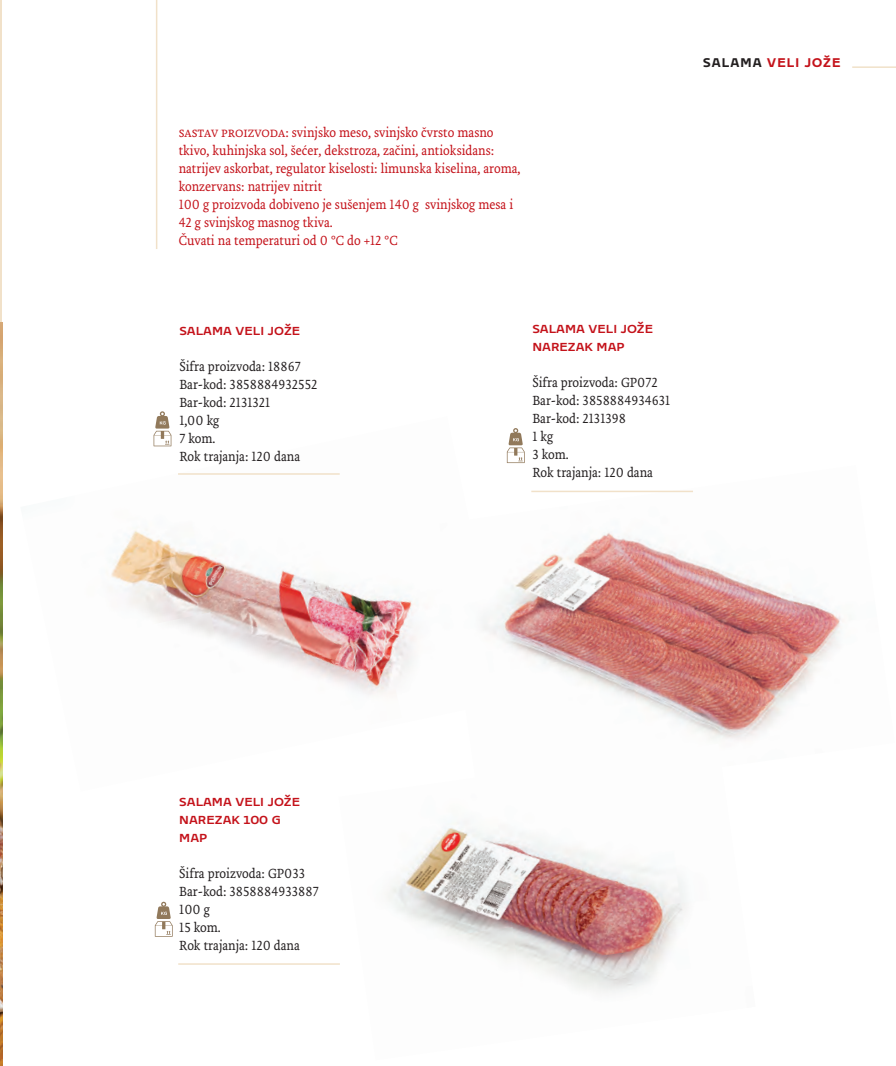
<style>
.page{position:relative;width:896px;height:1066px;background:#fff}
.page>*{position:absolute;margin:0;border:0;box-sizing:border-box;transform-origin:0 0}
.t1{font:15px/18px "Tempera Biblio Pro Book A";color:#c4121a}
.t2{font:15px/18px "Tempera Biblio Pro Book A";color:#231f20}
.t3{font:500 15px/18px "Delvard Pro";color:#c4121a}
.t4{font:600 13.5px "Delvard Pro";letter-spacing:.085em;color:#c4121a}
.s1{color:#231f20}
</style>
<div class="page">
<img style="left:111px;top:434px;width:396px;height:261px">
<hr style="left:178px;top:473px;width:161px;height:2px;background:#f1e1c9">
<svg style="left:153px;top:411px;width:18px;height:35px"></svg>
<img style="left:439px;top:465px;width:405px;height:275px">
<hr style="left:531px;top:490px;width:162px;height:2px;background:#f1e1c9">
<svg style="left:507px;top:428px;width:17px;height:35px"></svg>
<hr style="left:178px;top:963px;width:162px;height:1px;background:#f1e1c9">
<svg style="left:155px;top:901px;width:18px;height:35px"></svg>
<img style="left:338px;top:821px;width:349px;height:172px">
<hr style="left:156px;top:0;width:1px;height:249px;background:#f1e1c9">
<hr style="left:852px;top:66px;width:43px;height:2px;background:#f1e1c9">
<hr style="left:0;top:0;width:2px;height:1065px;background:#f1e1c9">
<img style="left:0;top:322px;width:2px;height:741px">
<p class="t1" style="left:179px;top:125px;width:343px">sastav proizvoda: svinjsko meso, svinjsko čvrsto masno tkivo, kuhinjska sol, šećer, dekstroza, začini, antioksidans: natrijev askorbat, regulator kiselosti: limunska kiselina, aroma, konzervans: natrijev nitrit<br>100 g proizvoda dobiveno je sušenjem 140 g svinjskog mesa i 42 g svinjskog masnog tkiva.<br>Čuvati na temperaturi od 0 °C do +12 °C</p>
<p class="t3" style="left:179px;top:320px;width:122px">salama veli jože</p>
<p class="t2" style="left:179px;top:358px;width:139px">Šifra proizvoda: 18867<br>Bar-kod: 3858884932552<br>Bar-kod: 2131321<br>1,00 kg<br>7 kom.<br>Rok trajanja: 120 dana</p>
<p class="t3" style="left:532px;top:318px;width:122px">salama veli jože narezak map</p>
<p class="t2" style="left:532px;top:374px;width:139px">Šifra proizvoda: GP072<br>Bar-kod: 3858884934631<br>Bar-kod: 2131398<br>1 kg<br>3 kom.<br>Rok trajanja: 120 dana</p>
<p class="t4" style="left:703px;top:52px;width:139px"><span class="s1">SALAMA</span> VELI JOŽE</p>
<p class="t3" style="left:179px;top:791px;width:122px">salama veli jože narezak 100 g map</p>
<p class="t2" style="left:179px;top:865px;width:141px">Šifra proizvoda: GP033<br>Bar-kod: 3858884933887<br>100 g<br>15 kom.<br>Rok trajanja: 120 dana</p>
</div>
